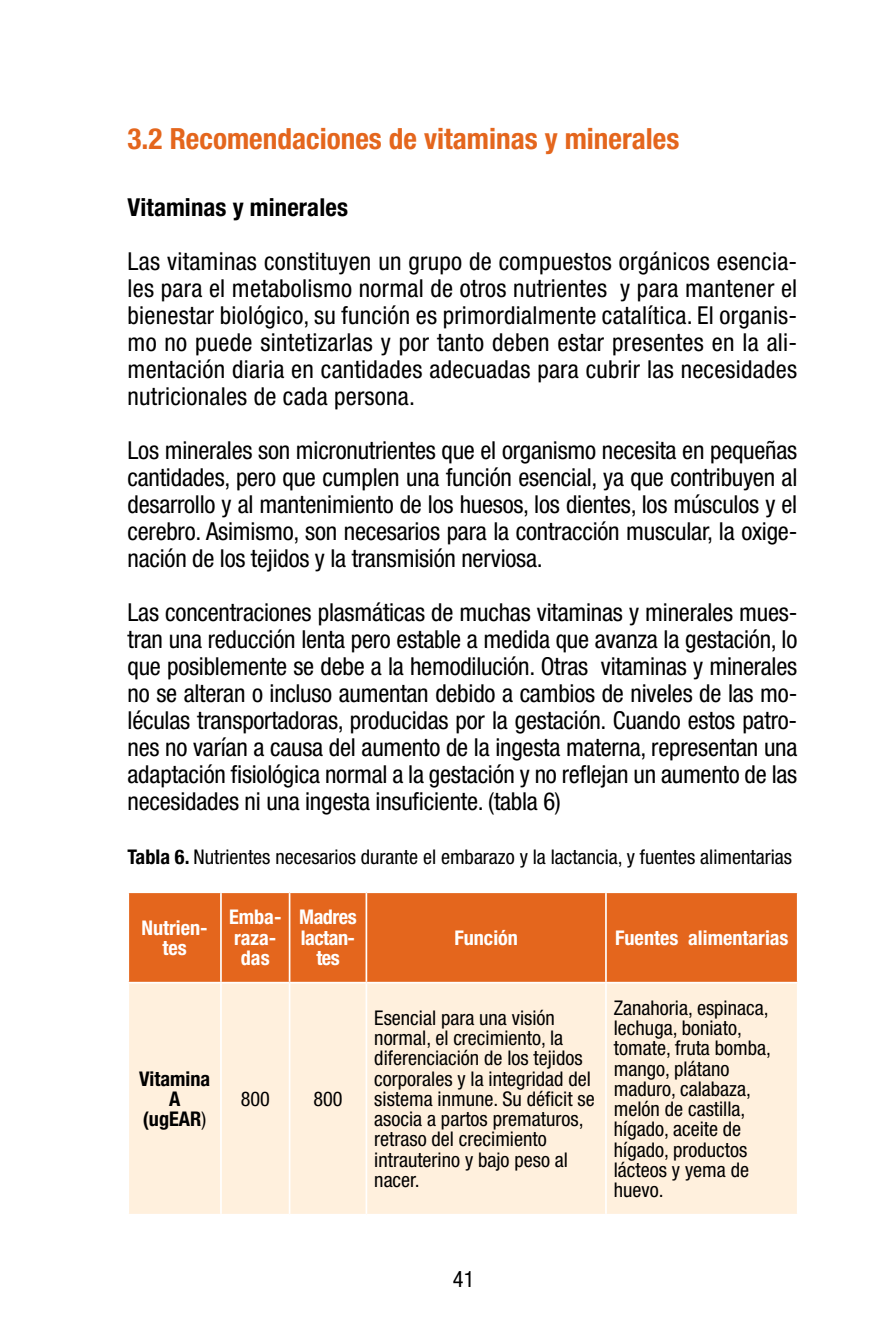
<style>
.page{position:relative;width:893px;height:1340px;background:#fff}
.page>*{position:absolute;margin:0;border:0;box-sizing:border-box;transform-origin:0 0}
.t1{font:700 condensed 29.25px "Helvetica Neue LT Std";color:#e4661d}
.t2{font:condensed 24.75px/27px "Helvetica Neue LT Std";letter-spacing:-.01em;color:#000;text-align:justify}
.t3{font:700 condensed 24.75px "Helvetica Neue LT Std";letter-spacing:.005em;color:#000}
.t4{font:condensed 22.5px "Helvetica Neue LT Std";color:#000}
.t5{font:condensed 20.25px/20.2px "Helvetica Neue LT Std";color:#000}
.t6{font:700 condensed 20.25px/20.2px "Helvetica Neue LT Std";color:#fff;text-align:center}
.t7{font:700 condensed 20.25px/20.2px "Helvetica Neue LT Std";letter-spacing:-.025em;color:#fff;text-align:center}
.t8{font:700 condensed 20.25px/20.2px "Helvetica Neue LT Std";color:#000;text-align:center}
.s1{font-weight:700}
.s2{font-weight:400}
</style>
<div class="page">
<div style="left:129px;top:893px;width:668px;height:88px;background:#e4661d"></div>
<div style="left:129px;top:983px;width:668px;height:230px;background:#fff0dd"></div>
<hr style="left:220px;top:893px;width:2px;height:88px;background:#fff">
<hr style="left:289px;top:893px;width:1px;height:88px;background:#fff">
<hr style="left:366px;top:893px;width:1px;height:88px;background:#fff">
<hr style="left:605px;top:893px;width:2px;height:88px;background:#fff">
<hr style="left:220px;top:983px;width:2px;height:230px;background:#fff">
<hr style="left:289px;top:983px;width:1px;height:230px;background:#fff">
<hr style="left:366px;top:983px;width:1px;height:230px;background:#fff">
<hr style="left:605px;top:983px;width:2px;height:230px;background:#fff">
<p class="t1" style="left:128px;top:120px;width:553px">3.2 Recomendaciones de vitaminas y minerales</p>
<p class="t3" style="left:128px;top:192px;width:222px">Vitaminas y minerales</p>
<p class="t2" style="left:128px;top:248px;width:671px">Las vitaminas constituyen un grupo de compuestos orgánicos esencia&shy;les para el metabolismo normal de otros nutrientes y para mantener el bienestar biológico, su función es primordialmente catalítica. El organis&shy;mo no puede sintetizarlas y por tanto deben estar presentes en la ali&shy;mentación diaria en cantidades adecuadas para cubrir las necesidades nutricionales de cada persona.</p>
<p class="t2" style="left:128px;top:437px;width:671px">Los minerales son micronutrientes que el organismo necesita en pequeñas cantidades, pero que cumplen una función esencial, ya que contribuyen al desarrollo y al mantenimiento de los huesos, los dientes, los músculos y el cerebro. Asimismo, son necesarios para la contracción muscular, la oxige&shy;nación de los tejidos y la transmisión nerviosa.</p>
<p class="t2" style="left:128px;top:599px;width:671px">Las concentraciones plasmáticas de muchas vitaminas y minerales mues&shy;tran una reducción lenta pero estable a medida que avanza la gestación, lo que posiblemente se debe a la hemodilución. Otras vitaminas y minerales no se alteran o incluso aumentan debido a cambios de niveles de las mo&shy;léculas transportadoras, producidas por la gestación. Cuando estos patro&shy;nes no varían a causa del aumento de la ingesta materna, representan una adaptación fisiológica normal a la gestación y no reflejan un aumento de las necesidades ni una ingesta insuficiente. (tabla 6)</p>
<p class="t5" style="left:127px;top:847px;width:666px"><span class="s1">Tabla 6.</span> Nutrientes necesarios durante el embarazo y la lactancia, y fuentes alimentarias</p>
<p class="t6" style="left:141px;top:917px;width:68px">Nutrien&shy;tes</p>
<p class="t6" style="left:229px;top:906px;width:54px">Emba&shy;raza&shy;das</p>
<p class="t7" style="left:299px;top:906px;width:59px">Madres lactan&shy;tes</p>
<p class="t8" style="left:139px;top:1068px;width:73px">Vitamina<br>A (ugEAR<span class="s2">)</span></p>
<p class="t5" style="left:241px;top:1088px;width:31px">800</p>
<p class="t5" style="left:313px;top:1088px;width:31px">800</p>
<p class="t6" style="left:454px;top:927px;width:65px">Función</p>
<p class="t6" style="left:615px;top:927px;width:175px">Fuentes alimentarias</p>
<p class="t5" style="left:374px;top:1007px;width:222px">Esencial para una visión normal, el crecimiento, la diferenciación de los tejidos corporales y la integridad del sistema inmune. Su déficit se asocia a partos prematuros, retraso del crecimiento intrauterino y bajo peso al nacer.</p>
<p class="t5" style="left:614px;top:997px;width:159px">Zanahoria, espinaca, lechuga, boniato, tomate, fruta bomba, mango, plátano maduro, calabaza, melón de castilla, hígado, aceite de hígado, productos lácteos y yema de huevo.</p>
<p class="t4" style="left:453px;top:1266px;width:23px">41</p>
</div>
